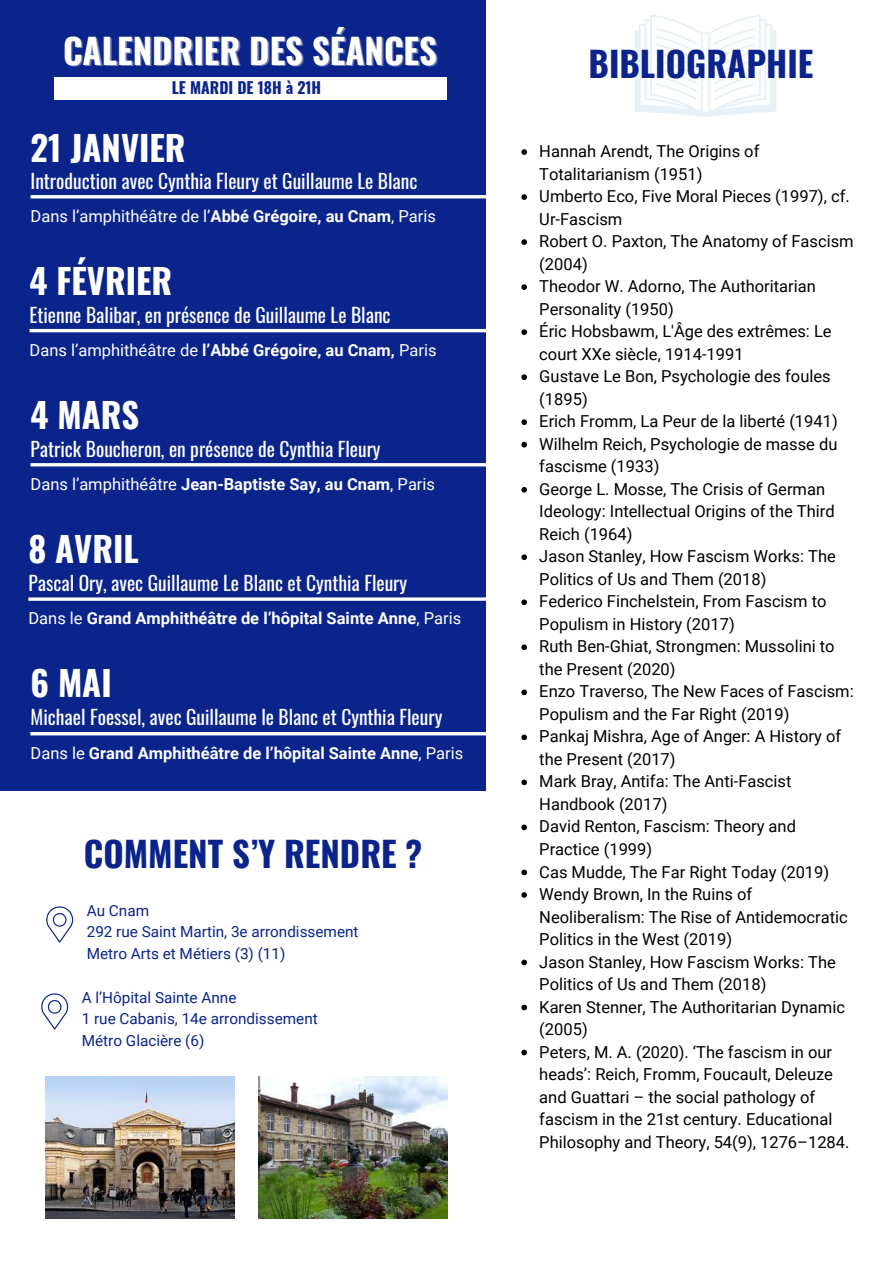
<style>
.page{position:relative;width:894px;height:1264px;background:#fff}
.page>*{position:absolute;margin:0;border:0;box-sizing:border-box;transform-origin:0 0}
.t1{font:700 34.8px "Oswald";color:#0a248b}
.t2{font:700 34.8px "Oswald";color:#fff}
.t3{font:700 34.5px "Oswald";color:#fff}
.t4{font:19.5px "Oswald";color:#fff}
.t5{font:16.5px/22.5px "Roboto";color:#000}
.t6{font:16.5px "Roboto";color:#fff}
.t7{font:700 16.5px "Roboto";color:#fff}
.t8{font:700 15.75px "Oswald";color:#0a248b}
.t9{font:15.3px/21.3px "Roboto";color:#0a248b}
.s1{font-weight:700}
.s2{font-weight:400}
</style>
<div class="page">
<div style="left:0;top:0;width:893px;height:1263px;background:#0a248b"></div>
<div style="left:54px;top:77px;width:392px;height:22px;background:#fff"></div>
<hr style="left:31px;top:195px;width:566px;height:3px;background:#fff">
<hr style="left:30px;top:329px;width:565px;height:3px;background:#fff">
<hr style="left:31px;top:463px;width:564px;height:3px;background:#fff">
<svg style="left:28px;top:597px;width:457px;height:4px;background:#d8dcec"></svg>
<hr style="left:30px;top:732px;width:565px;height:3px;background:#fff">
<div style="left:485px;top:0;width:408px;height:831px;background:#fff"></div>
<div style="left:0;top:791px;width:893px;height:472px;background:#fff"></div>
<img style="left:259px;top:1076px;width:189px;height:142px">
<img style="left:45px;top:1076px;width:189px;height:142px">
<svg style="left:46px;top:906px;width:27px;height:36px"></svg>
<svg style="left:41px;top:993px;width:27px;height:36px"></svg>
<svg style="left:635px;top:15px;width:141px;height:101px"></svg>
<svg style="left:521px;top:149px;width:6px;height:6px"></svg>
<svg style="left:521px;top:194px;width:6px;height:6px"></svg>
<svg style="left:521px;top:239px;width:6px;height:6px"></svg>
<svg style="left:521px;top:284px;width:6px;height:6px"></svg>
<svg style="left:521px;top:329px;width:6px;height:6px"></svg>
<svg style="left:521px;top:374px;width:6px;height:6px"></svg>
<svg style="left:521px;top:419px;width:6px;height:6px"></svg>
<svg style="left:521px;top:442px;width:6px;height:5px"></svg>
<svg style="left:521px;top:487px;width:6px;height:5px"></svg>
<svg style="left:521px;top:554px;width:6px;height:6px"></svg>
<svg style="left:521px;top:599px;width:6px;height:6px"></svg>
<svg style="left:521px;top:644px;width:6px;height:6px"></svg>
<svg style="left:521px;top:689px;width:6px;height:6px"></svg>
<svg style="left:521px;top:734px;width:6px;height:6px"></svg>
<svg style="left:521px;top:779px;width:6px;height:6px"></svg>
<svg style="left:521px;top:824px;width:6px;height:6px"></svg>
<svg style="left:521px;top:869px;width:6px;height:6px"></svg>
<svg style="left:521px;top:892px;width:6px;height:5px"></svg>
<svg style="left:521px;top:959px;width:6px;height:6px"></svg>
<svg style="left:521px;top:1004px;width:6px;height:6px"></svg>
<svg style="left:521px;top:1049px;width:6px;height:6px"></svg>
<h1 class="t2" style="left:63px;top:23px;width:375px">CALENDRIER DES SÉANCES</h1>
<p class="t8" style="left:172px;top:75px;width:151px">LE MARDI DE 18H à 21H</p>
<h2 class="t3" style="left:31px;top:120px;width:156px">21 JANVIER</h2>
<p class="t4" style="left:31px;top:165px;width:388px">Introduction avec Cynthia Fleury et Guillaume Le Blanc</p>
<p class="t6" style="left:31px;top:206px;width:406px">Dans l’amphithéâtre de l’<span class="s1">Abbé Grégoire, au Cnam</span>, Paris</p>
<h2 class="t3" style="left:30px;top:254px;width:144px">4 FÉVRIER</h2>
<p class="t4" style="left:30px;top:299px;width:362px">Etienne Balibar, en présence de Guillaume Le Blanc</p>
<p class="t6" style="left:30px;top:340px;width:408px">Dans l’amphithéâtre de <span class="s1">l’Abbé Grégoire, au Cnam,</span> Paris</p>
<h2 class="t3" style="left:31px;top:388px;width:110px">4 MARS</h2>
<p class="t4" style="left:31px;top:433px;width:351px">Patrick Boucheron, en présence de Cynthia Fleury</p>
<p class="t6" style="left:31px;top:474px;width:406px">Dans l’amphithéâtre <span class="s1">Jean-Baptiste Say, au Cnam</span>, Paris</p>
<h2 class="t3" style="left:28px;top:522px;width:112px">8 AVRIL</h2>
<p class="t4" style="left:28px;top:567px;width:380px">Pascal Ory, avec Guillaume Le Blanc et Cynthia Fleury</p>
<p class="t7" style="left:28px;top:608px;width:434px"><span class="s2">Dans le</span> Grand Amphithéâtre de l’hôpital Sainte Anne<span class="s2">, Paris</span></p>
<h2 class="t3" style="left:31px;top:656px;width:83px">6 MAI</h2>
<p class="t4" style="left:31px;top:701px;width:413px">Michael Foessel, avec Guillaume le Blanc et Cynthia Fleury</p>
<p class="t7" style="left:31px;top:743px;width:434px"><span class="s2">Dans le</span> Grand Amphithéâtre de l’hôpital Sainte Anne<span class="s2">, Paris</span></p>
<h1 class="t1" style="left:84px;top:826px;width:340px">COMMENT S’Y RENDRE ?</h1>
<p class="t9" style="left:87px;top:900px;width:273px">Au Cnam<br>292 rue Saint Martin, 3e arrondissement<br>Metro Arts et Métiers (3) (11)</p>
<p class="t9" style="left:82px;top:987px;width:237px">A l’Hôpital Sainte Anne<br>1 rue Cabanis, 14e arrondissement<br>Métro Glacière (6)</p>
<h1 class="t1" style="left:588px;top:37px;width:226px">BIBLIOGRAPHIE</h1>
<p class="t5" style="left:539px;top:140px;width:316px">Hannah Arendt, The Origins of<br>Totalitarianism (1951)<br>Umberto Eco, Five Moral Pieces (1997), cf.<br>Ur-Fascism<br>Robert O. Paxton, The Anatomy of Fascism (2004)<br>Theodor W. Adorno, The Authoritarian<br>Personality (1950)<br>Éric Hobsbawm, L'Âge des extrêmes: Le court XXe siècle, 1914-1991<br>Gustave Le Bon, Psychologie des foules (1895)<br>Erich Fromm, La Peur de la liberté (1941)<br>Wilhelm Reich, Psychologie de masse du fascisme (1933)<br>George L. Mosse, The Crisis of German<br>Ideology: Intellectual Origins of the Third<br>Reich (1964)<br>Jason Stanley, How Fascism Works: The<br>Politics of Us and Them (2018)<br>Federico Finchelstein, From Fascism to<br>Populism in History (2017)<br>Ruth Ben-Ghiat, Strongmen: Mussolini to the Present (2020)<br>Enzo Traverso, The New Faces of Fascism:<br>Populism and the Far Right (2019)<br>Pankaj Mishra, Age of Anger: A History of the Present (2017)<br>Mark Bray, Antifa: The Anti-Fascist<br>Handbook (2017)<br>David Renton, Fascism: Theory and<br>Practice (1999)<br>Cas Mudde, The Far Right Today (2019)<br>Wendy Brown, In the Ruins of<br>Neoliberalism: The Rise of Antidemocratic<br>Politics in the West (2019)<br>Jason Stanley, How Fascism Works: The<br>Politics of Us and Them (2018)<br>Karen Stenner, The Authoritarian Dynamic (2005)<br>Peters, M. A. (2020). ‘The fascism in our heads’: Reich, Fromm, Foucault, Deleuze and Guattari – the social pathology of fascism in the 21st century. Educational<br>Philosophy and Theory, 54(9), 1276–1284.</p>
</div>
